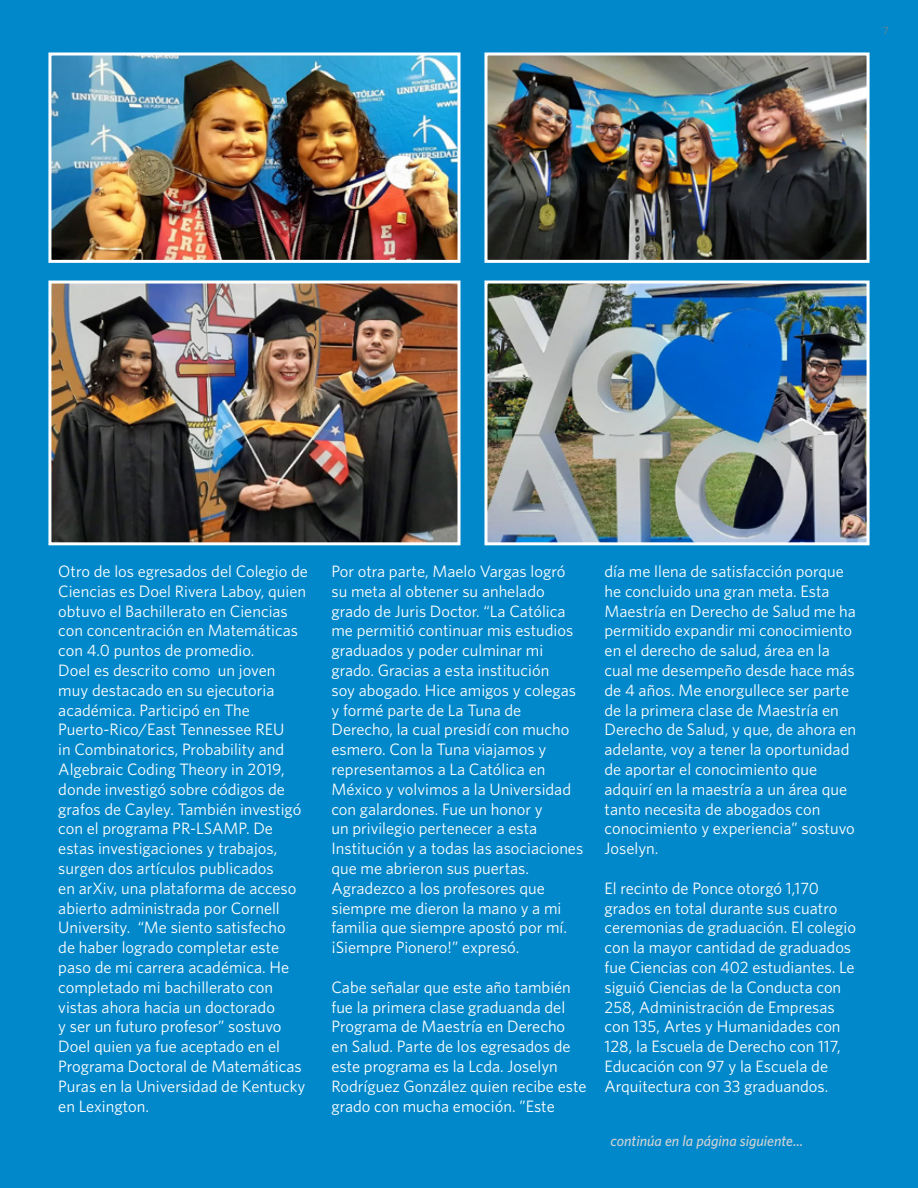
<style>
.page{position:relative;width:918px;height:1188px;background:#fff}
.page>*{position:absolute;margin:0;border:0;box-sizing:border-box;transform-origin:0 0}
.t1{font:16.5px/19.8px "Whitney";color:#fff}
.t2{font:italic 500 15px "Whitney";color:#d1d3d4}
.t3{font:10.5px "Whitney";color:#808285}
</style>
<div class="page">
<div style="left:0;top:0;width:917px;height:1188px;background:#0088cb"></div>
<img style="left:52px;top:56px;width:404px;height:203px">
<div style="left:48px;top:52px;width:412px;height:211px;border:3px solid #fff"></div>
<img style="left:488px;top:56px;width:378px;height:203px">
<div style="left:484px;top:52px;width:386px;height:211px;border:3px solid #fff"></div>
<img style="left:488px;top:285px;width:378px;height:256px">
<div style="left:484px;top:281px;width:386px;height:264px;border:3px solid #fff"></div>
<img style="left:52px;top:285px;width:404px;height:256px">
<div style="left:48px;top:281px;width:412px;height:264px;border:3px solid #fff"></div>
<p class="t3" style="left:883px;top:24px;width:7px">7</p>
<p class="t1" style="left:58px;top:561px;width:251px">Otro de los egresados del Colegio de<br>Ciencias es Doel Rivera Laboy, quien obtuvo el Bachillerato en Ciencias con concentración en Matemáticas con 4.0 puntos de promedio.<br>Doel es descrito como un joven muy destacado en su ejecutoria académica. Participó en The<br>Puerto-Rico/East Tennessee REU<br>in Combinatorics, Probability and<br>Algebraic Coding Theory in 2019, donde investigó sobre códigos de grafos de Cayley. También investigó con el programa PR-LSAMP. De estas investigaciones y trabajos, surgen dos artículos publicados<br>en arXiv, una plataforma de acceso abierto administrada por Cornell<br>University. “Me siento satisfecho<br>de haber logrado completar este paso de mi carrera académica. He completado mi bachillerato con vistas ahora hacia un doctorado<br>y ser un futuro profesor” sostuvo<br>Doel quien ya fue aceptado en el<br>Programa Doctoral de Matemáticas<br>Puras en la Universidad de Kentucky en Lexington.</p>
<p class="t1" style="left:331px;top:561px;width:253px">Por otra parte, Maelo Vargas logró su meta al obtener su anhelado grado de Juris Doctor. “La Católica me permitió continuar mis estudios graduados y poder culminar mi grado. Gracias a esta institución<br>soy abogado. Hice amigos y colegas y formé parte de La Tuna de<br>Derecho, la cual presidí con mucho esmero. Con la Tuna viajamos y representamos a La Católica en<br>México y volvimos a la Universidad con galardones. Fue un honor y<br>un privilegio pertenecer a esta<br>Institución y a todas las asociaciones que me abrieron sus puertas.<br>Agradezco a los profesores que siempre me dieron la mano y a mi familia que siempre apostó por mí. ¡Siempre Pionero!” expresó.</p>
<p class="t1" style="left:331px;top:977px;width:257px">Cabe señalar que este año también fue la primera clase graduanda del Programa de Maestría en Derecho<br>en Salud. Parte de los egresados de este programa es la Lcda. Joselyn Rodríguez González quien recibe este grado con mucha emoción. ”Este</p>
<p class="t1" style="left:605px;top:561px;width:253px">día me llena de satisfacción porque he concluido una gran meta. Esta<br>Maestría en Derecho de Salud me ha permitido expandir mi conocimiento en el derecho de salud, área en la cual me desempeño desde hace más de 4 años. Me enorgullece ser parte de la primera clase de Maestría en<br>Derecho de Salud, y que, de ahora en adelante, voy a tener la oportunidad de aportar el conocimiento que adquirí en la maestría a un área que tanto necesita de abogados con conocimiento y experiencia” sostuvo<br>Joselyn.</p>
<p class="t1" style="left:605px;top:878px;width:253px">El recinto de Ponce otorgó 1,170 grados en total durante sus cuatro ceremonias de graduación. El colegio con la mayor cantidad de graduados fue Ciencias con 402 estudiantes. Le siguió Ciencias de la Conducta con 258, Administración de Empresas con 135, Artes y Humanidades con 128, la Escuela de Derecho con 117, Educación con 97 y la Escuela de Arquitectura con 33 graduandos.</p>
<p class="t2" style="left:610px;top:1131px;width:194px">continúa en la página siguiente...</p>
</div>
